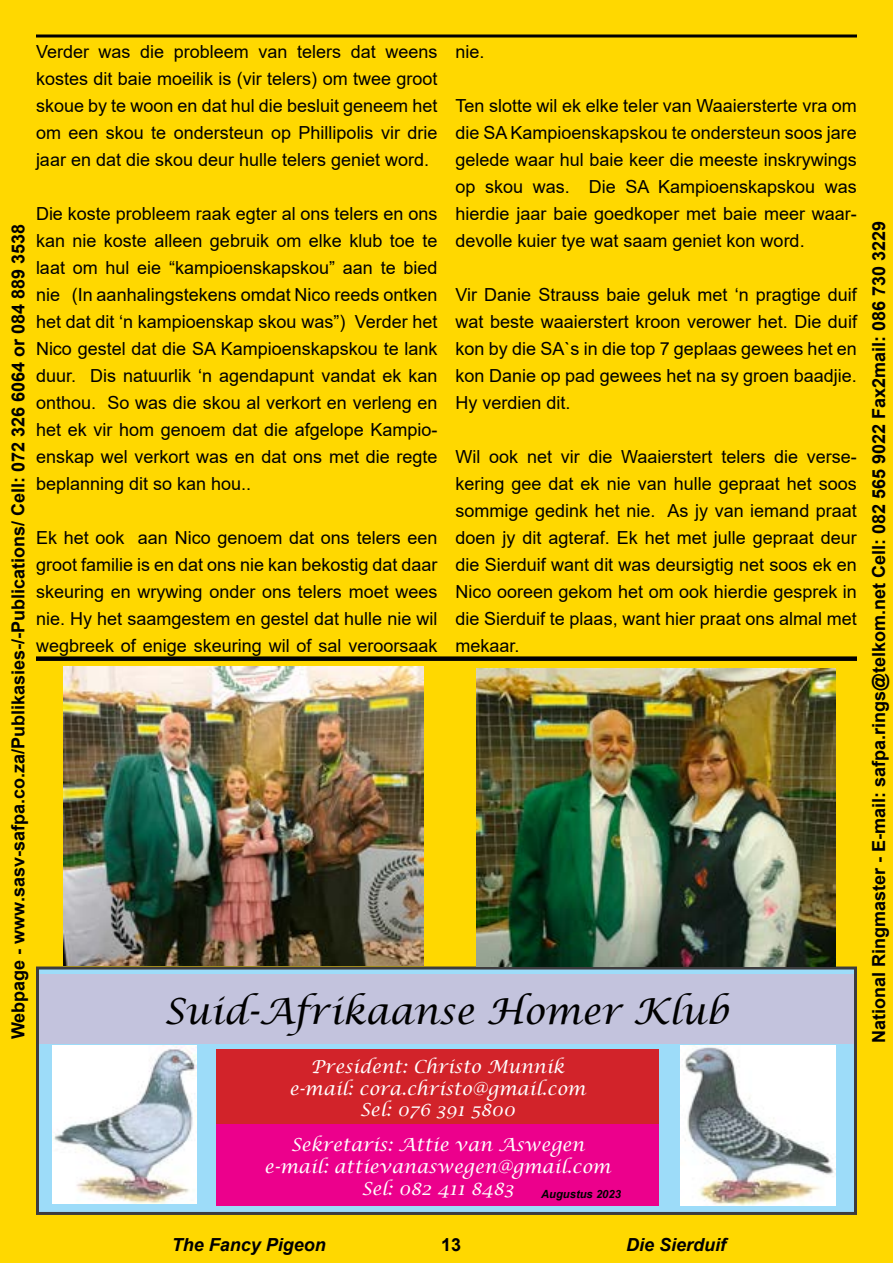
<style>
.page{position:relative;width:893px;height:1263px;background:#ffd800}
.page>*{position:absolute;margin:0;border:0;box-sizing:border-box;transform-origin:0 0}
.t1{font:italic 36px "Lucida Calligraphy";color:#000}
.t2{font:18px/27px "Arial";color:#000;text-align:justify}
.t3{font:700 18px "Arial";color:#000}
.t4{font:italic 18px/21.6px "Lucida Calligraphy";color:#fff;text-align:center}
.t5{font:italic 700 18px "Arial";color:#000}
.t6{font:italic 700 11.25px "Arial";color:#000}
</style>
<div class="page">
<hr style="left:36px;top:35px;width:821px;height:3px;background:#000">
<div style="left:36px;top:966px;width:821px;height:249px;background:#9ddcf9;border:3px solid #3d3c3e"></div>
<div style="left:216px;top:1049px;width:443px;height:76px;background:#d2232a"></div>
<div style="left:216px;top:1125px;width:443px;height:81px;background:#ec008c"></div>
<div style="left:39px;top:974px;width:814px;height:69px;background:#c3c3dd"></div>
<img style="left:52px;top:1045px;width:144px;height:159px">
<img style="left:680px;top:1045px;width:155px;height:161px">
<div style="left:36px;top:656px;width:821px;height:5px;background:#000"></div>
<img style="left:64px;top:667px;width:359px;height:298px">
<img style="left:477px;top:669px;width:359px;height:297px">
<p class="t2" style="left:36px;top:38px;width:403px">Verder was die probleem van telers dat weens kostes dit baie moeilik is (vir telers) om twee groot skoue by te woon en dat hul die besluit geneem het om een skou te ondersteun op Phillipolis vir drie jaar en dat die skou deur hulle telers geniet word.</p>
<p class="t2" style="left:36px;top:200px;width:403px">Die koste probleem raak egter al ons telers en ons kan nie koste alleen gebruik om elke klub toe te laat om hul eie “kampioenskapskou” aan te bied nie (In aanhalingstekens omdat Nico reeds ontken het dat dit ‘n kampioenskap skou was”) Verder het Nico gestel dat die SA Kampioenskapskou te lank duur. Dis natuurlik ‘n agendapunt vandat ek kan onthou. So was die skou al verkort en verleng en het ek vir hom genoem dat die afgelope Kampio&shy;enskap wel verkort was en dat ons met die regte beplanning dit so kan hou..</p>
<p class="t2" style="left:36px;top:524px;width:403px">Ek het ook aan Nico genoem dat ons telers een groot familie is en dat ons nie kan bekostig dat daar skeuring en wrywing onder ons telers moet wees nie. Hy het saamgestem en gestel dat hulle nie wil wegbreek of enige skeuring wil of sal veroorsaak</p>
<p class="t2" style="left:455px;top:38px;width:31px">nie.</p>
<p class="t2" style="left:455px;top:92px;width:403px">Ten slotte wil ek elke teler van Waaiersterte vra om die SA Kampioenskapskou te ondersteun soos jare gelede waar hul baie keer die meeste inskrywings op skou was. Die SA Kampioenskapskou was hierdie jaar baie goedkoper met baie meer waar&shy;devolle kuier tye wat saam geniet kon word.</p>
<p class="t2" style="left:455px;top:281px;width:403px">Vir Danie Strauss baie geluk met ‘n pragtige duif wat beste waaierstert kroon verower het. Die duif kon by die SA`s in die top 7 geplaas gewees het en kon Danie op pad gewees het na sy groen baadjie.<br>Hy verdien dit.</p>
<p class="t2" style="left:455px;top:443px;width:403px">Wil ook net vir die Waaierstert telers die verse&shy;kering gee dat ek nie van hulle gepraat het soos sommige gedink het nie. As jy van iemand praat doen jy dit agteraf. Ek het met julle gepraat deur die Sierduif want dit was deursigtig net soos ek en Nico ooreen gekom het om ook hierdie gesprek in die Sierduif te plaas, want hier praat ons almal met mekaar.</p>
<p class="t3" style="left:6px;top:1039px;width:817px;rotate:-90deg">Webpage - www.sasv-safpa.co.za/Publikasies-/-Publications/ Cell: 072 326 6064 or 084 889 3538</p>
<p class="t3" style="left:866px;top:1043px;width:823px;rotate:-90deg">National Ringmaster - E-mail: safpa.rings@telkom.net Cell: 082 565 9022 Fax2mail: 086 730 3229</p>
<p class="t4" style="left:289px;top:1057px;width:298px">President: Christo Munnik e-mail: cora.christo@gmail.com<br>Sel: 076 391 5800</p>
<p class="t4" style="left:264px;top:1135px;width:348px">Sekretaris: Attie van Aswegen e-mail: attievanaswegen@gmail.com<br>Sel: 082 411 8483</p>
<h1 class="t1" style="left:164px;top:989px;width:566px">Suid-Afrikaanse Homer Klub</h1>
<p class="t6" style="left:541px;top:1186px;width:82px">Augustus 2023</p>
<p class="t5" style="left:172px;top:1232px;width:156px">The Fancy Pigeon</p>
<p class="t3" style="left:441px;top:1232px;width:22px">13</p>
<p class="t5" style="left:626px;top:1232px;width:102px">Die Sierduif</p>
</div>
